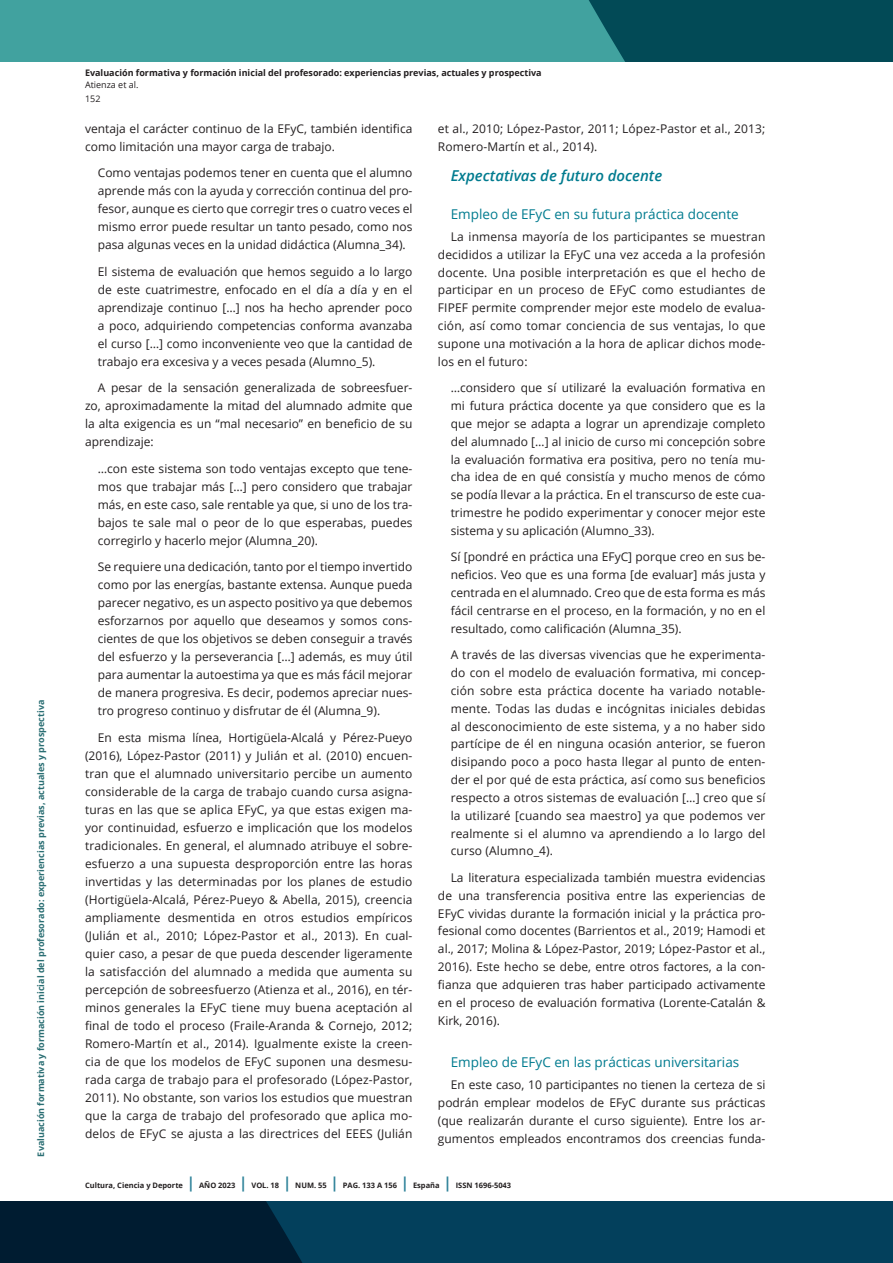
<style>
.page{position:relative;width:893px;height:1263px;background:#fff}
.page>*{position:absolute;margin:0;border:0;box-sizing:border-box;transform-origin:0 0}
.subtitulo_2_H3{font:italic 600 15px "Open Sans";color:#007b8f}
.subtitulo_3_H3{font:13.5px "Open Sans";color:#007b8f}
.Cuerpo_de_texto_P{font:12px/18px "Open Sans";color:#231f20;text-align:justify}
.cita{font:12px/17.9px "Open Sans";color:#231f20;text-align:justify}
.t1{font:700 9px "Open Sans";color:#231f20}
.t2{font:700 9px "Open Sans";color:#2a6e73}
.t3{font:9px "Open Sans";color:#231f20}
.t4{font:700 7.5px "Open Sans";color:#231f20}
.s1{font-size:15px;color:#31849b}
</style>
<div class="page">
<svg style="left:0;top:1201px;width:893px;height:62px;background:#02344e"></svg>
<div style="left:0;top:0;width:893px;height:62px;background:#41a29f"></div>
<div style="left:589px;top:0;width:304px;height:62px;background:#024a56"></div>
<p class="t2" style="left:34px;top:1156px;width:458px;rotate:-90deg">Evaluación formativa y formación inicial del profesorado: experiencias previas, actuales y prospectiva</p>
<p class="t1" style="left:85px;top:67px;width:458px">Evaluación formativa y formación inicial del profesorado: experiencias previas, actuales y prospectiva</p>
<p class="t3" style="left:85px;top:79px;width:55px">Atienza et al.</p>
<p class="t3" style="left:85px;top:92px;width:17px">152</p>
<p class="Cuerpo_de_texto_P" style="left:85px;top:119px;width:329px">ventaja el carácter continuo de la EFyC, también identifica como limitación una mayor carga de trabajo.</p>
<p class="cita" style="left:98px;top:163px;width:316px">Como ventajas podemos tener en cuenta que el alumno aprende más con la ayuda y corrección continua del pro&shy;fesor, aunque es cierto que corregir tres o cuatro veces el mismo error puede resultar un tanto pesado, como nos pasa algunas veces en la unidad didáctica (Alumna_34).</p>
<p class="cita" style="left:98px;top:262px;width:316px">El sistema de evaluación que hemos seguido a lo largo de este cuatrimestre, enfocado en el día a día y en el aprendizaje continuo […] nos ha hecho aprender poco a poco, adquiriendo competencias conforma avanzaba el curso […] como inconveniente veo que la cantidad de trabajo era excesiva y a veces pesada (Alumno_5).</p>
<p class="Cuerpo_de_texto_P" style="left:85px;top:378px;width:329px;text-indent:13px">A pesar de la sensación generalizada de sobreesfuer&shy;zo, aproximadamente la mitad del alumnado admite que la alta exigencia es un “mal necesario” en beneficio de su aprendizaje:</p>
<p class="cita" style="left:98px;top:459px;width:316px">…con este sistema son todo ventajas excepto que tene&shy;mos que trabajar más […] pero considero que trabajar más, en este caso, sale rentable ya que, si uno de los tra&shy;bajos te sale mal o peor de lo que esperabas, puedes corregirlo y hacerlo mejor (Alumna_20).</p>
<p class="cita" style="left:98px;top:557px;width:316px">Se requiere una dedicación, tanto por el tiempo invertido como por las energías, bastante extensa. Aunque pueda parecer negativo, es un aspecto positivo ya que debemos esforzarnos por aquello que deseamos y somos cons&shy;cientes de que los objetivos se deben conseguir a través del esfuerzo y la perseverancia […] además, es muy útil para aumentar la autoestima ya que es más fácil mejorar de manera progresiva. Es decir, podemos apreciar nues&shy;tro progreso continuo y disfrutar de él (Alumna_9).</p>
<p class="Cuerpo_de_texto_P" style="left:85px;top:728px;width:329px;text-indent:13px">En esta misma línea, Hortigüela-Alcalá y Pérez-Pueyo (2016), López-Pastor (2011) y Julián et al. (2010) encuen&shy;tran que el alumnado universitario percibe un aumento considerable de la carga de trabajo cuando cursa asigna&shy;turas en las que se aplica EFyC, ya que estas exigen ma&shy;yor continuidad, esfuerzo e implicación que los modelos tradicionales. En general, el alumnado atribuye el sobre&shy;esfuerzo a una supuesta desproporción entre las horas invertidas y las determinadas por los planes de estudio (Hortigüela-Alcalá, Pérez-Pueyo &amp; Abella, 2015), creencia ampliamente desmentida en otros estudios empíricos (Julián et al., 2010; López-Pastor et al., 2013). En cual&shy;quier caso, a pesar de que pueda descender ligeramente la satisfacción del alumnado a medida que aumenta su percepción de sobreesfuerzo (Atienza et al., 2016), en tér&shy;minos generales la EFyC tiene muy buena aceptación al final de todo el proceso (Fraile-Aranda &amp; Cornejo, 2012; Romero-Martín et al., 2014). Igualmente existe la creen&shy;cia de que los modelos de EFyC suponen una desmesu&shy;rada carga de trabajo para el profesorado (López-Pastor, 2011). No obstante, son varios los estudios que muestran que la carga de trabajo del profesorado que aplica mo&shy;delos de EFyC se ajusta a las directrices del EEES (Julián</p>
<p class="Cuerpo_de_texto_P" style="left:438px;top:119px;width:329px">et al., 2010; López-Pastor, 2011; López-Pastor et al., 2013;<br>Romero-Martín et al., 2014).</p>
<p class="subtitulo_2_H3" style="left:451px;top:166px;width:213px">Expectativas de futuro docente</p>
<p class="subtitulo_3_H3" style="left:451px;top:205px;width:290px">Empleo de EFyC en su futura práctica docente</p>
<p class="Cuerpo_de_texto_P" style="left:438px;top:227px;width:329px;text-indent:13px">La inmensa mayoría de los participantes se muestran decididos a utilizar la EFyC una vez acceda a la profesión docente. Una posible interpretación es que el hecho de participar en un proceso de EFyC como estudiantes de FIPEF permite comprender mejor este modelo de evalua&shy;ción, así como tomar conciencia de sus ventajas, lo que supone una motivación a la hora de aplicar dichos mode&shy;los en el futuro:</p>
<p class="cita" style="left:451px;top:379px;width:316px">…considero que sí utilizaré la evaluación formativa en mi futura práctica docente ya que considero que es la que mejor se adapta a lograr un aprendizaje completo del alumnado […] al inicio de curso mi concepción sobre la evaluación formativa era positiva, pero no tenía mu&shy;cha idea de en qué consistía y mucho menos de cómo se podía llevar a la práctica. En el transcurso de este cua&shy;trimestre he podido experimentar y conocer mejor este sistema y su aplicación (Alumno_33).</p>
<p class="cita" style="left:451px;top:548px;width:316px">Sí [pondré en práctica una EFyC] porque creo en sus be&shy;neficios. Veo que es una forma [de evaluar] más justa y centrada en el alumnado. Creo que de esta forma es más fácil centrarse en el proceso, en la formación, y no en el resultado, como calificación (Alumna_35).</p>
<p class="cita" style="left:451px;top:645px;width:316px">A través de las diversas vivencias que he experimenta&shy;do con el modelo de evaluación formativa, mi concep&shy;ción sobre esta práctica docente ha variado notable&shy;mente. Todas las dudas e incógnitas iniciales debidas al desconocimiento de este sistema, y a no haber sido partícipe de él en ninguna ocasión anterior, se fueron disipando poco a poco hasta llegar al punto de enten&shy;der el por qué de esta práctica, así como sus beneficios respecto a otros sistemas de evaluación […] creo que sí la utilizaré [cuando sea maestro] ya que podemos ver realmente si el alumno va aprendiendo a lo largo del curso (Alumno_4).</p>
<p class="Cuerpo_de_texto_P" style="left:438px;top:868px;width:329px;text-indent:13px">La literatura especializada también muestra evidencias de una transferencia positiva entre las experiencias de EFyC vividas durante la formación inicial y la práctica pro&shy;fesional como docentes (Barrientos et al., 2019; Hamodi et al., 2017; Molina &amp; López-Pastor, 2019; López-Pastor et al., 2016). Este hecho se debe, entre otros factores, a la con&shy;fianza que adquieren tras haber participado activamente en el proceso de evaluación formativa (Lorente-Catalán &amp; Kirk, 2016).</p>
<p class="subtitulo_3_H3" style="left:451px;top:1052px;width:290px">Empleo de EFyC en las prácticas universitarias</p>
<p class="Cuerpo_de_texto_P" style="left:438px;top:1075px;width:329px;text-indent:13px">En este caso, 10 participantes no tienen la certeza de si podrán emplear modelos de EFyC durante sus prácticas (que realizarán durante el curso siguiente). Entre los ar&shy;gumentos empleados encontramos dos creencias funda-</p>
<p class="t4" style="left:85px;top:1180px;width:428px">Cultura, Ciencia y Deporte <span class="s1">|</span> AÑO 2023 <span class="s1">|</span> VOL. 18 <span class="s1">|</span> NUM. 55 <span class="s1">|</span> PAG. 133 A 156 <span class="s1">|</span> España <span class="s1">|</span> ISSN 1696-5043</p>
</div>
